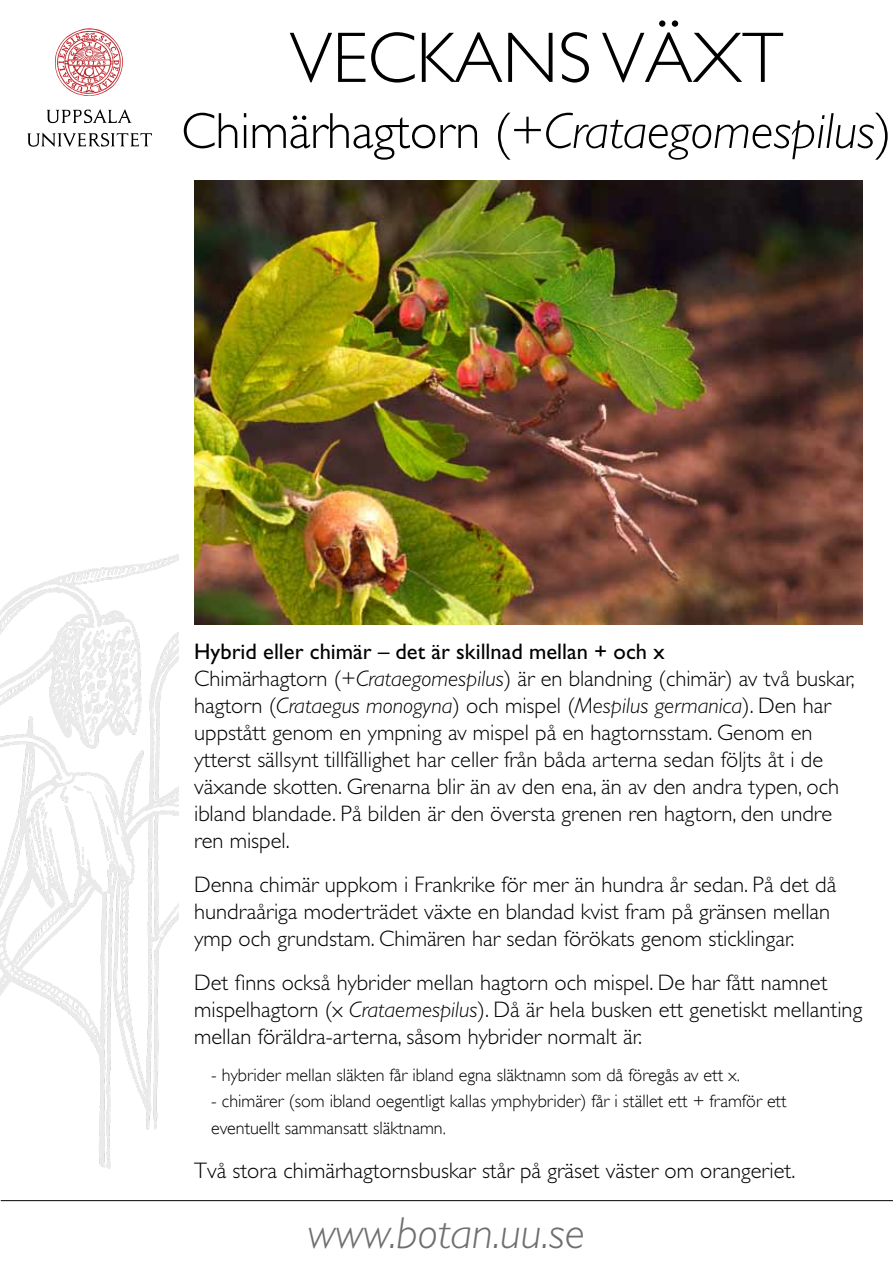
<style>
.page{position:relative;width:893px;height:1263px;background:#fff}
.page>*{position:absolute;margin:0;border:0;box-sizing:border-box;transform-origin:0 0}
.t1{font:300 72px "Gill Alt One";color:#000}
.t2{font:300 51px "Gill Alt One";letter-spacing:-.005em;color:#000}
.t3{font:italic 300 45px "Gill Alt One";color:#6f6f6f}
.t4{font:300 22.5px/27px "Gill Alt One";color:#000}
.t5{font:300 18px/27px "Gill Sans";color:#000}
.s1{font-style:italic}
.s2{font-weight:400}
</style>
<div class="page">
<img style="left:0;top:554px;width:179px;height:615px">
<hr style="left:1px;top:1200px;width:892px;height:1px;background:#000">
<svg style="left:47px;top:109px;width:85px;height:14px"></svg>
<svg style="left:27px;top:133px;width:125px;height:14px"></svg>
<svg style="left:55px;top:28px;width:68px;height:68px"></svg>
<img style="left:194px;top:180px;width:669px;height:445px">
<h1 class="t1" style="left:290px;top:17px;width:495px">VECKANS VÄXT</h1>
<h2 class="t2" style="left:181px;top:102px;width:712px">Chimärhagtorn (+<span class="s1">Crataegomespilus</span>)</h2>
<p class="t4" style="left:194px;top:638px;width:662px"><span class="s2">Hybrid eller chimär – det är skillnad mellan + och x<br></span>Chimärhagtorn (+<span class="s1">Crataegomespilus</span>) är en blandning (chimär) av två buskar, hagtorn (<span class="s1">Crataegus monogyna</span>) och mispel (<span class="s1">Mespilus germanica</span>). Den har uppstått genom en ympning av mispel på en hagtornsstam. Genom en ytterst sällsynt tillfällighet har celler från båda arterna sedan följts åt i de växande skotten. Grenarna blir än av den ena, än av den andra typen, och ibland blandade. På bilden är den översta grenen ren hagtorn, den undre ren mispel.</p>
<p class="t4" style="left:194px;top:871px;width:644px">Denna chimär uppkom i Frankrike för mer än hundra år sedan. På det då hundraåriga moderträdet växte en blandad kvist fram på gränsen mellan ymp och grundstam. Chimären har sedan förökats genom sticklingar.</p>
<p class="t4" style="left:194px;top:969px;width:670px">Det finns också hybrider mellan hagtorn och mispel. De har fått namnet mispelhagtorn (x <span class="s1">Crataemespilus</span>). Då är hela busken ett genetiskt mellanting mellan föräldra-arterna, såsom hybrider normalt är.</p>
<p class="t5" style="left:211px;top:1061px;width:530px">- hybrider mellan släkten får ibland egna släktnamn som då föregås av ett x.</p>
<p class="t5" style="left:211px;top:1087px;width:577px">- chimärer (som ibland oegentligt kallas ymphybrider) får i stället ett + framför ett eventuellt sammansatt släktnamn.</p>
<p class="t4" style="left:194px;top:1157px;width:603px">Två stora chimärhagtornsbuskar står på gräset väster om orangeriet.</p>
<h3 class="t3" style="left:308px;top:1208px;width:279px">www.botan.uu.se</h3>
</div>
